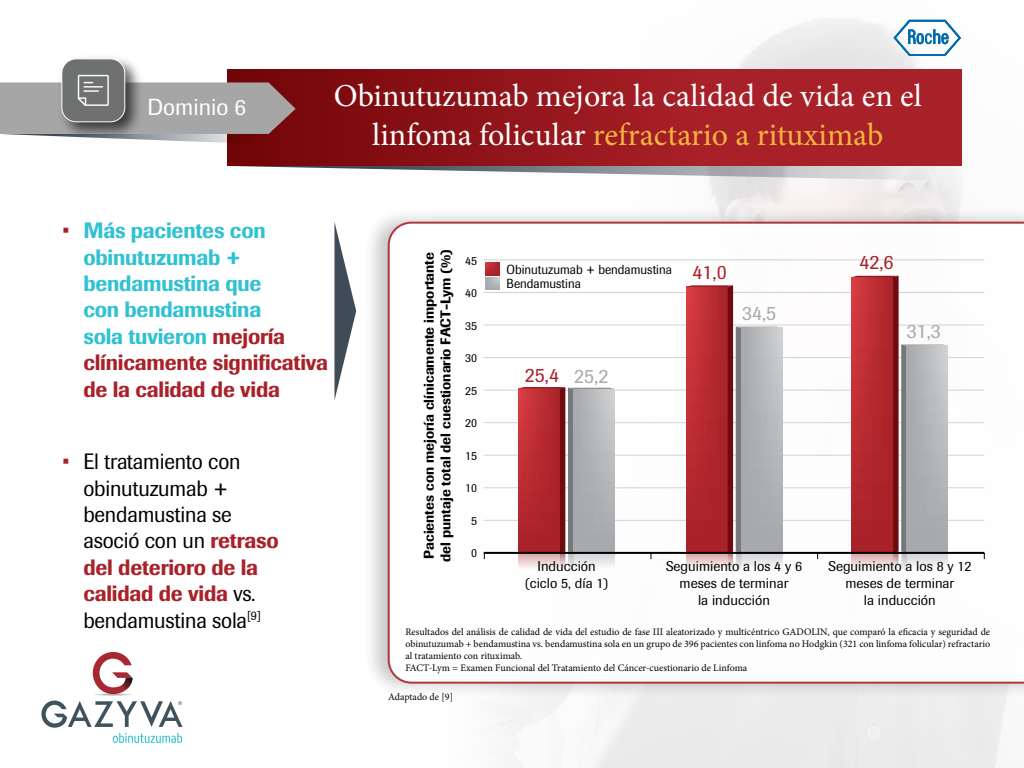
<style>
.page{position:relative;width:1024px;height:768px;background:#fff}
.page>*{position:absolute;margin:0;border:0;box-sizing:border-box;transform-origin:0 0}
.t1{font:32px/38.4px "Minion Pro";color:#fff;text-align:center}
.t2{font:23px "Imago";color:#fff}
.t3{font:500 22px/26.4px "Imago";letter-spacing:-.01em;color:#30c1d2;scale:.96 1}
.t4{font:22px/26.4px "Imago";letter-spacing:-.01em;color:#000;scale:.96 1}
.t5{font:20px "Imago";color:#a92129}
.t6{font:20px "Imago";color:#a7a9ac}
.t7{font:14px/16.8px "Imago";color:#000;text-align:center}
.t8{font:500 14px "Imago";color:#000}
.t9{font:13px/14.7px "Imago";color:#000;scale:.95 1}
.t10{font:12px "Imago";color:#000}
.t11{font:10px/12px "Minion Pro";color:#000}
.s1{color:#f5b540}
.s2{font-weight:400;color:#a92129}
.s3{color:#a92129}
.s4{font-weight:500;color:#a92129}
.s5{color:#a7a9ac}
</style>
<div class="page">
<img style="left:392px;top:18px;width:615px;height:750px">
<div style="left:227px;top:70px;width:735px;height:96px;background:linear-gradient(to right,#78080b,#b52730)"></div>
<img style="left:114px;top:58px;width:25px;height:17px">
<div style="left:61px;top:58px;width:64px;height:64px;background:#6f7070;border:1px solid #fff;border-radius:14px"></div>
<svg style="left:0;top:75px;width:296px;height:69px"></svg>
<svg style="left:232px;top:166px;width:730px;height:15px"></svg>
<svg style="left:334px;top:222px;width:22px;height:178px"></svg>
<div style="left:362px;top:206px;width:662px;height:493px;background:#000;opacity:.25"></div>
<svg style="left:387px;top:221px;width:637px;height:464px"></svg>
<hr style="left:484px;top:260px;width:500px;height:1px;background:#d1d3d4">
<hr style="left:484px;top:292px;width:500px;height:1px;background:#d1d3d4">
<hr style="left:484px;top:325px;width:500px;height:1px;background:#d1d3d4">
<hr style="left:484px;top:357px;width:500px;height:1px;background:#d1d3d4">
<hr style="left:484px;top:390px;width:500px;height:1px;background:#d1d3d4">
<hr style="left:484px;top:422px;width:500px;height:1px;background:#d1d3d4">
<hr style="left:484px;top:455px;width:500px;height:1px;background:#d1d3d4">
<hr style="left:484px;top:488px;width:500px;height:1px;background:#d1d3d4">
<hr style="left:484px;top:520px;width:500px;height:1px;background:#d1d3d4">
<svg style="left:519px;top:387px;width:96px;height:183px;background:#b65256"></svg>
<svg style="left:573px;top:389px;width:42px;height:163px;background:#b0b2b4"></svg>
<svg style="left:486px;top:263px;width:13px;height:27px"></svg>
<svg style="left:686px;top:285px;width:97px;height:285px;background:#ba5a5f"></svg>
<svg style="left:741px;top:328px;width:42px;height:224px;background:#b0b2b4"></svg>
<svg style="left:852px;top:276px;width:96px;height:294px"></svg>
<svg style="left:907px;top:346px;width:41px;height:206px;background:#b0b2b5"></svg>
<hr style="left:484px;top:552px;width:500px;height:2px;background:#000">
<svg style="left:94px;top:694px;width:38px;height:2px"></svg>
<svg style="left:93px;top:652px;width:39px;height:42px"></svg>
<svg style="left:41px;top:701px;width:142px;height:42px"></svg>
<svg style="left:894px;top:20px;width:67px;height:36px"></svg>
<h2 class="t2" style="left:147px;top:92px;width:100px">Dominio 6</h2>
<h1 class="t1" style="left:334px;top:77px;width:590px">Obinutuzumab mejora la calidad de vida en el linfoma folicular <span class="s1">refractario a rituximab</span></h1>
<h3 class="t3" style="left:83px;top:217px;width:256px;text-indent:-21px"><span class="s2">•</span> Más pacientes con obinutuzumab + bendamustina que<br>con bendamustina<br>sola tuvieron <span class="s3">mejoría clínicamente significativa de la calidad de vida</span></h3>
<h3 class="t4" style="left:83px;top:448px;width:205px;text-indent:-21px"><span class="s3">•</span> El tratamiento con obinutuzumab + bendamustina se asoció con un <span class="s4">retraso del deterioro de la calidad de vida</span> vs. bendamustina sola<sup>[9]</sup></h3>
<h3 class="t8" style="left:437px;top:562px;width:315px;rotate:-90deg">del puntaje total del cuestionario FACT-Lym (%)</h3>
<h3 class="t8" style="left:420px;top:559px;width:308px;rotate:-90deg">Pacientes con mejoría clínicamente importante</h3>
<p class="t10" style="left:465px;top:253px;width:13px">45</p>
<p class="t10" style="left:465px;top:285px;width:13px">40</p>
<p class="t10" style="left:465px;top:318px;width:13px">35</p>
<p class="t10" style="left:465px;top:350px;width:13px">30</p>
<p class="t10" style="left:465px;top:383px;width:13px">25</p>
<p class="t10" style="left:465px;top:415px;width:13px">20</p>
<p class="t10" style="left:465px;top:448px;width:13px">15</p>
<p class="t10" style="left:465px;top:480px;width:13px">10</p>
<p class="t10" style="left:471px;top:513px;width:7px">5</p>
<p class="t10" style="left:471px;top:545px;width:7px">0</p>
<h3 class="t9" style="left:507px;top:262px;width:176px">Obinutuzumab + bendamustina<br>Bendamustina</h3>
<h3 class="t5" style="left:525px;top:362px;width:85px">25,4 <span class="s5">25,2</span></h3>
<h3 class="t5" style="left:693px;top:259px;width:36px">41,0</h3>
<h3 class="t6" style="left:742px;top:300px;width:36px">34,5</h3>
<h3 class="t5" style="left:859px;top:249px;width:36px">42,6</h3>
<h3 class="t6" style="left:907px;top:318px;width:36px">31,3</h3>
<h3 class="t7" style="left:525px;top:558px;width:84px">Inducción (ciclo 5, día 1)</h3>
<h3 class="t7" style="left:666px;top:558px;width:137px">Seguimiento a los 4 y 6 meses de terminar<br>la inducción</h3>
<h3 class="t7" style="left:828px;top:558px;width:144px">Seguimiento a los 8 y 12 meses de terminar<br>la inducción</h3>
<p class="t11" style="left:405px;top:626px;width:586px">Resultados del análisis de calidad de vida del estudio de fase III aleatorizado y multicéntrico GADOLIN, que comparó la eficacia y seguridad de obinutuzumab + bendamustina vs. bendamustina sola en un grupo de 396 pacientes con linfoma no Hodgkin (321 con linfoma folicular) refractario al tratamiento con rituximab.<br>FACT-Lym = Examen Funcional del Tratamiento del Cáncer-cuestionario de Linfoma</p>
<p class="t11" style="left:388px;top:691px;width:66px">Adaptado de [9]</p>
</div>
